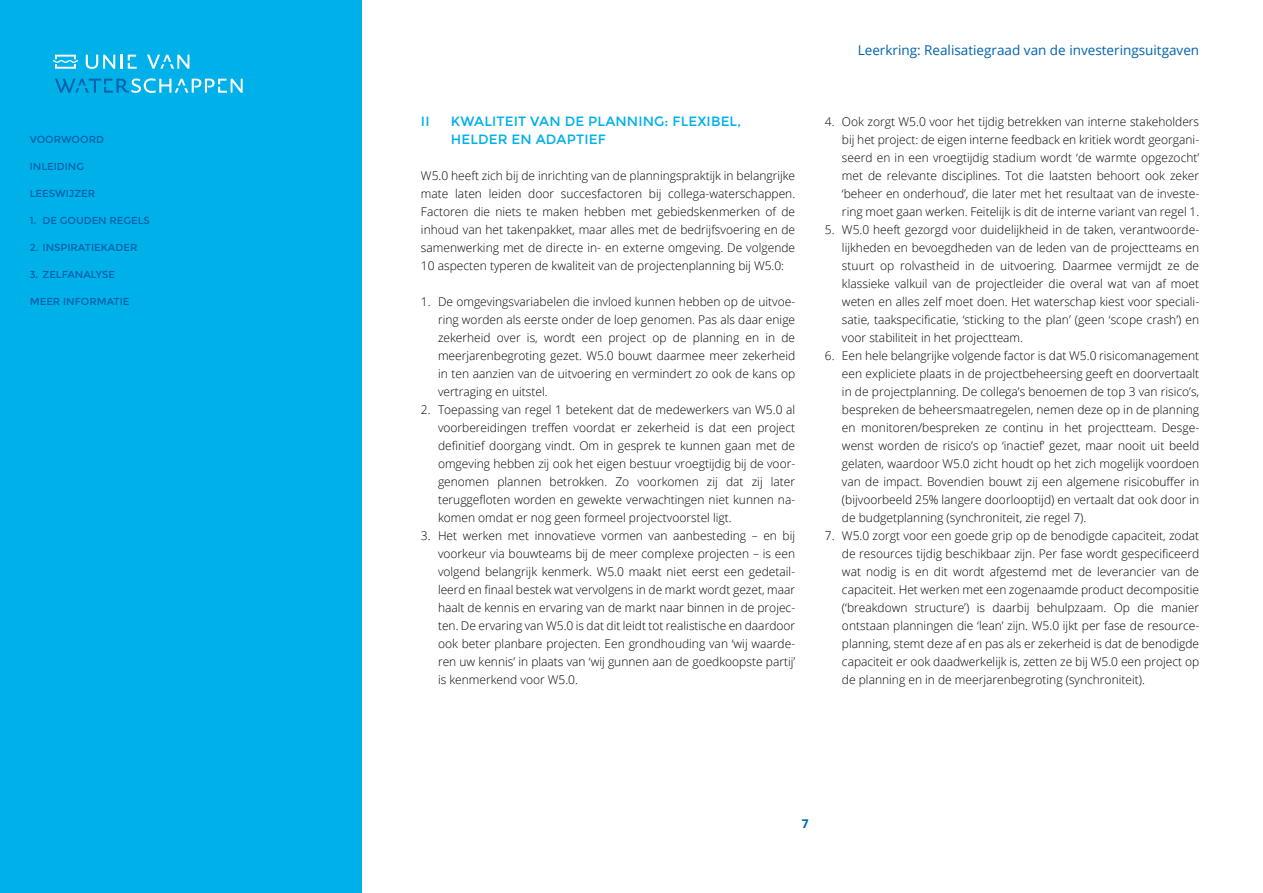
<style>
.page{position:relative;width:1263px;height:893px;background:#fff}
.page>*{position:absolute;margin:0;border:0;box-sizing:border-box;transform-origin:0 0}
.t1{font:13.5px "Open Sans";color:#0062ad}
.t2{font:13.5px/18px "Montserrat";letter-spacing:.01em;color:#00b0e9}
.Leestekst{font:300 12px/18px "Open Sans";color:#000;text-align:justify}
.t3{font:700 12px "Open Sans";color:#0062ad}
.t4{font:10.2px "Montserrat";color:#0062ad}
</style>
<div class="page">
<div style="left:0;top:0;width:361px;height:893px;background:#00b0e9"></div>
<svg style="left:53px;top:55px;width:25px;height:14px"></svg>
<svg style="left:86px;top:55px;width:29px;height:14px"></svg>
<hr style="left:120px;top:55px;width:3px;height:14px;background:#fff">
<svg style="left:128px;top:55px;width:9px;height:14px"></svg>
<svg style="left:147px;top:55px;width:42px;height:14px"></svg>
<svg style="left:55px;top:78px;width:188px;height:15px"></svg>
<p class="t4" style="left:30px;top:134px;width:76px">VOORWOORD</p>
<p class="t4" style="left:30px;top:161px;width:56px">INLEIDING</p>
<p class="t4" style="left:30px;top:188px;width:67px">LEESWIJZER</p>
<p class="t4" style="left:30px;top:215px;width:122px">1. DE GOUDEN REGELS</p>
<p class="t4" style="left:30px;top:242px;width:109px">2. INSPIRATIEKADER</p>
<p class="t4" style="left:30px;top:269px;width:87px">3. ZELFANALYSE</p>
<p class="t4" style="left:30px;top:296px;width:101px">MEER INFORMATIE</p>
<h2 class="t2" style="left:421px;top:112px;width:10px">II</h2>
<h2 class="t2" style="left:451px;top:112px;width:292px">KWALITEIT VAN DE PLANNING: FLEXIBEL,<br>HELDER EN ADAPTIEF</h2>
<p class="Leestekst" style="left:421px;top:166px;width:376px">W5.0 heeft zich bij de inrichting van de planningspraktijk in belangrijke mate laten leiden door succesfactoren bij collega-waterschappen.<br>Factoren die niets te maken hebben met gebiedskenmerken of de inhoud van het takenpakket, maar alles met de bedrijfsvoering en de samenwerking met de directe in- en externe omgeving. De volgende 10 aspecten typeren de kwaliteit van de projectenplanning bij W5.0:</p>
<p class="Leestekst" style="left:438px;top:292px;width:359px;text-indent:-17px">1. De omgevingsvariabelen die invloed kunnen hebben op de uitvoe&shy;ring worden als eerste onder de loep genomen. Pas als daar enige zekerheid over is, wordt een project op de planning en in de meerjarenbegroting gezet. W5.0 bouwt daarmee meer zekerheid in ten aanzien van de uitvoering en vermindert zo ook de kans op vertraging en uitstel.</p>
<p class="Leestekst" style="left:438px;top:400px;width:359px;text-indent:-17px">2. Toepassing van regel 1 betekent dat de medewerkers van W5.0 al voorbereidingen treffen voordat er zekerheid is dat een project definitief doorgang vindt. Om in gesprek te kunnen gaan met de omgeving hebben zij ook het eigen bestuur vroegtijdig bij de voor&shy;genomen plannen betrokken. Zo voorkomen zij dat zij later teruggefloten worden en gewekte verwachtingen niet kunnen na&shy;komen omdat er nog geen formeel projectvoorstel ligt.</p>
<p class="Leestekst" style="left:438px;top:526px;width:359px;text-indent:-17px">3. Het werken met innovatieve vormen van aanbesteding – en bij voorkeur via bouwteams bij de meer complexe projecten – is een volgend belangrijk kenmerk. W5.0 maakt niet eerst een gedetail&shy;leerd en finaal bestek wat vervolgens in de markt wordt gezet, maar haalt de kennis en ervaring van de markt naar binnen in de projec&shy;ten. De ervaring van W5.0 is dat dit leidt tot realistische en daardoor ook beter planbare projecten. Een grondhouding van ‘wij waarde&shy;ren uw kennis’ in plaats van ‘wij gunnen aan de goedkoopste partij’ is kenmerkend voor W5.0.</p>
<p class="t1" style="left:858px;top:40px;width:343px">Leerkring: Realisatiegraad van de investeringsuitgaven</p>
<p class="Leestekst" style="left:842px;top:112px;width:359px;text-indent:-17px">4. Ook zorgt W5.0 voor het tijdig betrekken van interne stakeholders bij het project: de eigen interne feedback en kritiek wordt georgani&shy;seerd en in een vroegtijdig stadium wordt ‘de warmte opgezocht’ met de relevante disciplines. Tot die laatsten behoort ook zeker ‘beheer en onderhoud’, die later met het resultaat van de investe&shy;ring moet gaan werken. Feitelijk is dit de interne variant van regel 1.</p>
<p class="Leestekst" style="left:842px;top:220px;width:359px;text-indent:-17px">5. W5.0 heeft gezorgd voor duidelijkheid in de taken, verantwoorde&shy;lijkheden en bevoegdheden van de leden van de projectteams en stuurt op rolvastheid in de uitvoering. Daarmee vermijdt ze de klassieke valkuil van de projectleider die overal wat van af moet weten en alles zelf moet doen. Het waterschap kiest voor speciali&shy;satie, taakspecificatie, ‘sticking to the plan’ (geen ‘scope crash’) en voor stabiliteit in het projectteam.</p>
<p class="Leestekst" style="left:842px;top:346px;width:359px;text-indent:-17px">6. Een hele belangrijke volgende factor is dat W5.0 risicomanagement een expliciete plaats in de projectbeheersing geeft en doorvertaalt in de projectplanning. De collega’s benoemen de top 3 van risico’s, bespreken de beheersmaatregelen, nemen deze op in de planning en monitoren/bespreken ze continu in het projectteam. Desge&shy;wenst worden de risico’s op ‘inactief’ gezet, maar nooit uit beeld gelaten, waardoor W5.0 zicht houdt op het zich mogelijk voordoen van de impact. Bovendien bouwt zij een algemene risicobuffer in (bijvoorbeeld 25% langere doorlooptijd) en vertaalt dat ook door in de budgetplanning (synchroniteit, zie regel 7).</p>
<p class="Leestekst" style="left:842px;top:526px;width:359px;text-indent:-17px">7. W5.0 zorgt voor een goede grip op de benodigde capaciteit, zodat de resources tijdig beschikbaar zijn. Per fase wordt gespecificeerd wat nodig is en dit wordt afgestemd met de leverancier van de capaciteit. Het werken met een zogenaamde product decompositie (‘breakdown structure’) is daarbij behulpzaam. Op die manier ontstaan planningen die ‘lean’ zijn. W5.0 ijkt per fase de resource&shy;planning, stemt deze af en pas als er zekerheid is dat de benodigde capaciteit er ook daadwerkelijk is, zetten ze bij W5.0 een project op de planning en in de meerjarenbegroting (synchroniteit).</p>
<p class="t3" style="left:802px;top:815px;width:8px">7</p>
</div>
